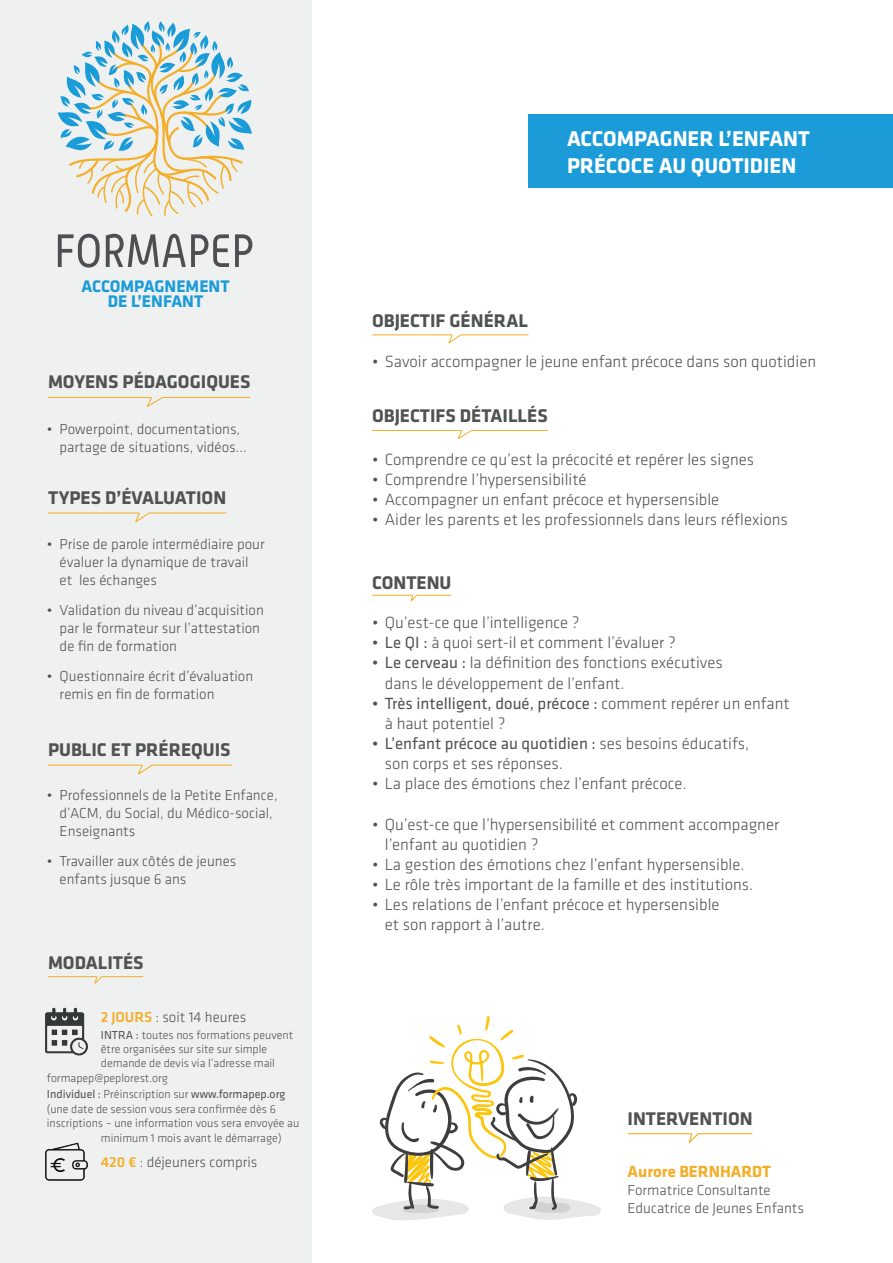
<style>
.page{position:relative;width:893px;height:1263px;background:#fff}
.page>*{position:absolute;margin:0;border:0;box-sizing:border-box;transform-origin:0 0}
.t1{font:700 22.2px/26.5px "Klavika";color:#fff}
.t2{font:700 19.05px "Klavika";color:#515353}
.t3{font:700 17.4px/15px "Klavika";color:#1b9cd8;text-align:center}
.t4{font:300 16.8px/20.1px "Klavika";color:#515353}
.t5{font:700 16.8px "Klavika";color:#f3af2a}
.t6{font:300 15px/18px "Klavika";color:#515353}
.t7{font:300 12px "Klavika";color:#515353}
.t8{font:12px "Klavika";color:#515353}
.s1{font-weight:500;color:#f3af2a}
.s2{font-weight:400}
.s3{font-weight:300}
</style>
<div class="page">
<div style="left:0;top:0;width:311px;height:1263px;background:#eff0f0"></div>
<svg style="left:58px;top:21px;width:194px;height:196px"></svg>
<svg style="left:58px;top:234px;width:42px;height:34px"></svg>
<svg style="left:106px;top:234px;width:123px;height:33px"></svg>
<svg style="left:235px;top:234px;width:17px;height:33px"></svg>
<div style="left:529px;top:115px;width:364px;height:73px;background:#1b9cd8"></div>
<img style="left:45px;top:1007px;width:43px;height:49px">
<img style="left:45px;top:1142px;width:43px;height:39px">
<svg style="left:48px;top:764px;width:184px;height:11px"></svg>
<svg style="left:48px;top:512px;width:179px;height:11px"></svg>
<svg style="left:48px;top:397px;width:203px;height:10px"></svg>
<svg style="left:48px;top:976px;width:96px;height:8px"></svg>
<svg style="left:372px;top:334px;width:157px;height:10px"></svg>
<svg style="left:372px;top:429px;width:176px;height:10px"></svg>
<svg style="left:372px;top:595px;width:80px;height:7px"></svg>
<svg style="left:627px;top:1133px;width:126px;height:10px"></svg>
<svg style="left:372px;top:1016px;width:229px;height:204px"></svg>
<p class="t3" style="left:81px;top:279px;width:150px">ACCOMPAGNEMENT<br>DE L’ENFANT</p>
<p class="t2" style="left:48px;top:371px;width:204px">MOYENS PÉDAGOGIQUES</p>
<p class="t6" style="left:60px;top:421px;width:188px;text-indent:-13px">• Powerpoint, documentations, partage de situations, vidéos...</p>
<p class="t2" style="left:48px;top:487px;width:180px">TYPES D’ÉVALUATION</p>
<p class="t6" style="left:60px;top:535px;width:207px;text-indent:-13px">• Prise de parole intermédiaire pour évaluer la dynamique de travail et les échanges</p>
<p class="t6" style="left:60px;top:601px;width:206px;text-indent:-13px">• Validation du niveau d’acquisition par le formateur sur l’attestation de fin de formation</p>
<p class="t6" style="left:60px;top:667px;width:195px;text-indent:-13px">• Questionnaire écrit d’évaluation remis en fin de formation</p>
<p class="t2" style="left:48px;top:739px;width:184px">PUBLIC ET PRÉREQUIS</p>
<p class="t6" style="left:60px;top:786px;width:219px;text-indent:-13px">• Professionnels de la Petite Enfance, d’ACM, du Social, du Médico-social,<br>Enseignants</p>
<p class="t6" style="left:60px;top:852px;width:178px;text-indent:-13px">• Travailler aux côtés de jeunes enfants jusque 6 ans</p>
<p class="t2" style="left:48px;top:953px;width:97px">MODALITÉS</p>
<p class="t6" style="left:101px;top:1008px;width:147px"><span class="s1">2 JOURS</span> : soit 14 heures</p>
<p class="t7" style="left:101px;top:1028px;width:194px"><span class="s2">INTRA :</span> toutes nos formations peuvent</p>
<p class="t7" style="left:101px;top:1042px;width:168px">être organisées sur site sur simple</p>
<p class="t7" style="left:101px;top:1057px;width:176px">demande de devis via l’adresse mail</p>
<p class="t7" style="left:47px;top:1071px;width:123px">formapep@peplorest.org</p>
<p class="t8" style="left:47px;top:1088px;width:240px">Individuel : <span class="s3">Préinscription sur</span> www.formapep.org</p>
<p class="t7" style="left:47px;top:1102px;width:230px">(une date de session vous sera confirmée dès 6</p>
<p class="t7" style="left:47px;top:1116px;width:254px">inscriptions – une information vous sera envoyée au</p>
<p class="t7" style="left:101px;top:1131px;width:182px">minimum 1 mois avant le démarrage)</p>
<p class="t6" style="left:101px;top:1153px;width:158px"><span class="s1">420 €</span> : déjeuners compris</p>
<h1 class="t1" style="left:567px;top:126px;width:244px">ACCOMPAGNER L’ENFANT<br>PRÉCOCE AU QUOTIDIEN</h1>
<p class="t2" style="left:372px;top:310px;width:157px">OBJECTIF GÉNÉRAL</p>
<p class="t4" style="left:372px;top:351px;width:446px">• Savoir accompagner le jeune enfant précoce dans son quotidien</p>
<p class="t2" style="left:372px;top:405px;width:177px">OBJECTIFS DÉTAILLÉS</p>
<p class="t4" style="left:372px;top:449px;width:384px">• Comprendre ce qu’est la précocité et repérer les signes</p>
<p class="t4" style="left:372px;top:469px;width:216px">• Comprendre l’hypersensibilité</p>
<p class="t4" style="left:372px;top:489px;width:349px">• Accompagner un enfant précoce et hypersensible</p>
<p class="t4" style="left:372px;top:510px;width:417px">• Aider les parents et les professionnels dans leurs réflexions</p>
<p class="t2" style="left:372px;top:572px;width:81px">CONTENU</p>
<p class="t4" style="left:372px;top:613px;width:209px">• Qu’est-ce que l’intelligence ?</p>
<p class="t4" style="left:372px;top:633px;width:305px"><span class="s2">• Le QI :</span> à quoi sert-il et comment l’évaluer ?</p>
<p class="t4" style="left:385px;top:653px;width:339px;text-indent:-13px"><span class="s2">• Le cerveau :</span> la définition des fonctions exécutives dans le développement de l’enfant.</p>
<p class="t4" style="left:385px;top:693px;width:406px;text-indent:-13px"><span class="s2">• Très intelligent, doué, précoce :</span> comment repérer un enfant à haut potentiel ?</p>
<p class="t4" style="left:385px;top:734px;width:366px;text-indent:-13px"><span class="s2">• L’enfant précoce au quotidien :</span> ses besoins éducatifs, son corps et ses réponses.</p>
<p class="t4" style="left:372px;top:774px;width:316px">• La place des émotions chez l’enfant précoce.</p>
<p class="t4" style="left:385px;top:814px;width:396px;text-indent:-13px">• Qu’est-ce que l’hypersensibilité et comment accompagner l’enfant au quotidien ?</p>
<p class="t4" style="left:372px;top:855px;width:374px">• La gestion des émotions chez l’enfant hypersensible.</p>
<p class="t4" style="left:372px;top:875px;width:383px">• Le rôle très important de la famille et des institutions.</p>
<p class="t4" style="left:385px;top:895px;width:336px;text-indent:-13px">• Les relations de l’enfant précoce et hypersensible et son rapport à l’autre.</p>
<p class="t2" style="left:627px;top:1108px;width:127px">INTERVENTION</p>
<p class="t5" style="left:627px;top:1162px;width:145px">Aurore BERNHARDT</p>
<p class="t6" style="left:627px;top:1181px;width:178px">Formatrice Consultante<br>Educatrice de Jeunes Enfants</p>
</div>
